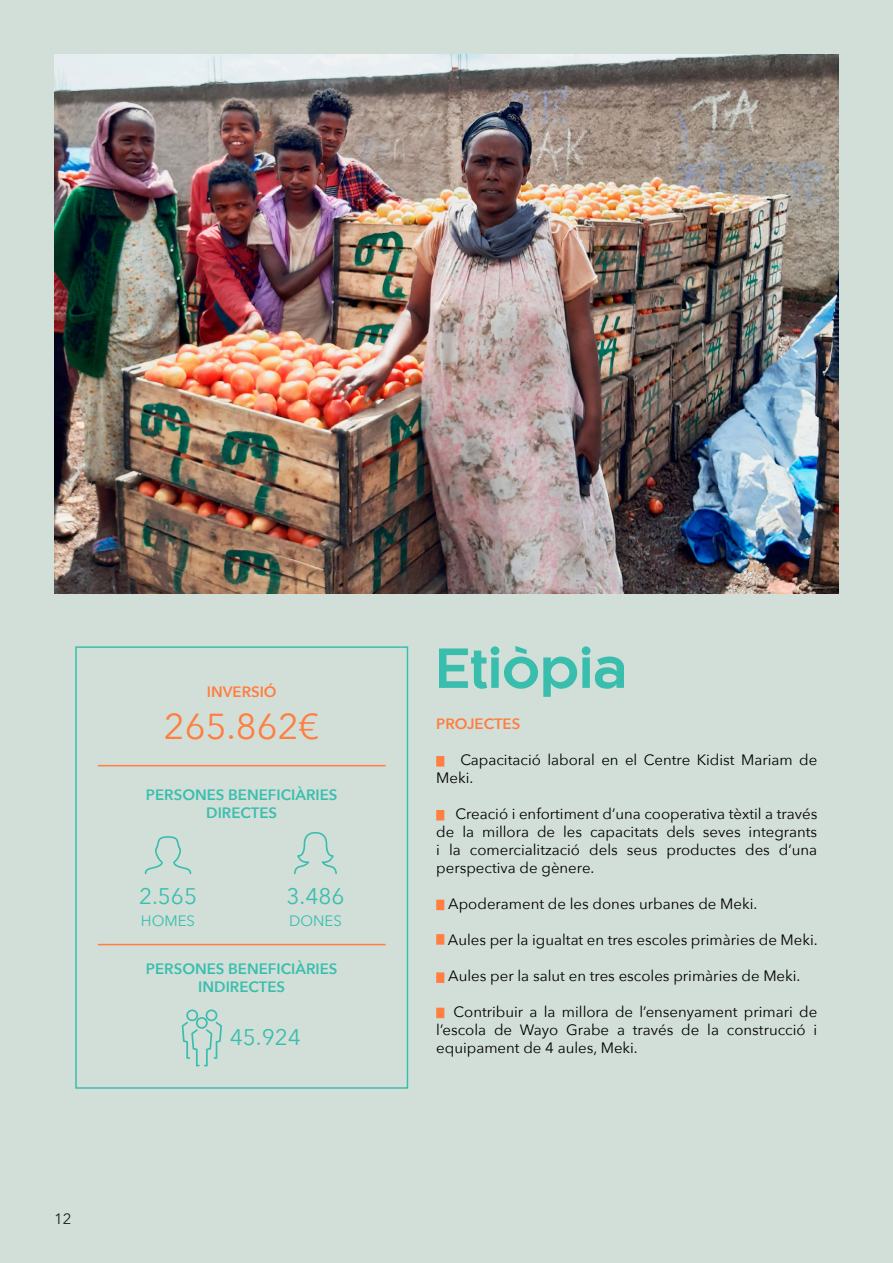
<style>
.page{position:relative;width:893px;height:1263px;background:#d2dfd8}
.page>*{position:absolute;margin:0;border:0;box-sizing:border-box;transform-origin:0 0}
.t1{font:700 52.5px "Kaleko 205";color:#39beae}
.t2{font:36px "Avenir Next";color:#ff7e40}
.t3{font:22.5px "Avenir Next";color:#39beae}
.t4{font:15px/18px "Avenir Next";color:#000;text-align:justify}
.t5{font:600 15px "Avenir Next";color:#39beae}
.t6{font:600 15px "Avenir Next";color:#ff7e40}
.t7{font:15px "Avenir Next";color:#39beae}
.t8{font:15px "Avenir Next";color:#231f20}
</style>
<div class="page">
<div style="left:75px;top:646px;width:333px;height:443px;border:2px solid #39beae"></div>
<img style="left:54px;top:54px;width:785px;height:539px">
<svg style="left:145px;top:836px;width:46px;height:38px"></svg>
<svg style="left:294px;top:832px;width:43px;height:42px"></svg>
<svg style="left:182px;top:1009px;width:40px;height:57px"></svg>
<hr style="left:98px;top:765px;width:288px;height:1px;background:#ff7e40">
<hr style="left:98px;top:944px;width:288px;height:1px;background:#ff7e40">
<div style="left:436px;top:756px;width:8px;height:10px;background:#ff7e40"></div>
<div style="left:436px;top:810px;width:8px;height:10px;background:#ff7e40"></div>
<div style="left:436px;top:900px;width:8px;height:10px;background:#ff7e40"></div>
<div style="left:436px;top:934px;width:8px;height:11px;background:#ff7e40"></div>
<div style="left:436px;top:1008px;width:8px;height:10px;background:#ff7e40"></div>
<div style="left:436px;top:972px;width:8px;height:11px;background:#ff7e40"></div>
<p class="t8" style="left:54px;top:1206px;width:19px">12</p>
<p class="t6" style="left:207px;top:679px;width:71px">INVERSIÓ</p>
<p class="t2" style="left:164px;top:696px;width:157px">265.862€</p>
<p class="t5" style="left:146px;top:782px;width:193px">PERSONES BENEFICIÀRIES</p>
<p class="t5" style="left:206px;top:800px;width:72px">DIRECTES</p>
<p class="t3" style="left:139px;top:877px;width:60px">2.565</p>
<p class="t7" style="left:141px;top:908px;width:56px">HOMES</p>
<p class="t3" style="left:286px;top:877px;width:60px">3.486</p>
<p class="t7" style="left:289px;top:908px;width:54px">DONES</p>
<p class="t5" style="left:146px;top:956px;width:193px">PERSONES BENEFICIÀRIES</p>
<p class="t5" style="left:198px;top:974px;width:88px">INDIRECTES</p>
<p class="t3" style="left:230px;top:1019px;width:73px">45.924</p>
<p class="t1" style="left:436px;top:639px;width:193px">Etiòpia</p>
<p class="t6" style="left:436px;top:711px;width:86px">PROJECTES</p>
<p class="t4" style="left:436px;top:750px;width:383px">- Capacitació laboral en el Centre Kidist Mariam de<br>Meki.</p>
<p class="t4" style="left:436px;top:804px;width:383px">- Creació i enfortiment d’una cooperativa tèxtil a través de la millora de les capacitats dels seves integrants i la comercialització dels seus productes des d’una perspectiva de gènere.</p>
<p class="t4" style="left:436px;top:894px;width:323px">- Apoderament de les dones urbanes de Meki.</p>
<p class="t4" style="left:436px;top:930px;width:383px">- Aules per la igualtat en tres escoles primàries de Meki.</p>
<p class="t4" style="left:436px;top:966px;width:366px">- Aules per la salut en tres escoles primàries de Meki.</p>
<p class="t4" style="left:436px;top:1002px;width:382px">- Contribuir a la millora de l’ensenyament primari de l’escola de Wayo Grabe a través de la construcció i equipament de 4 aules, Meki.</p>
</div>
